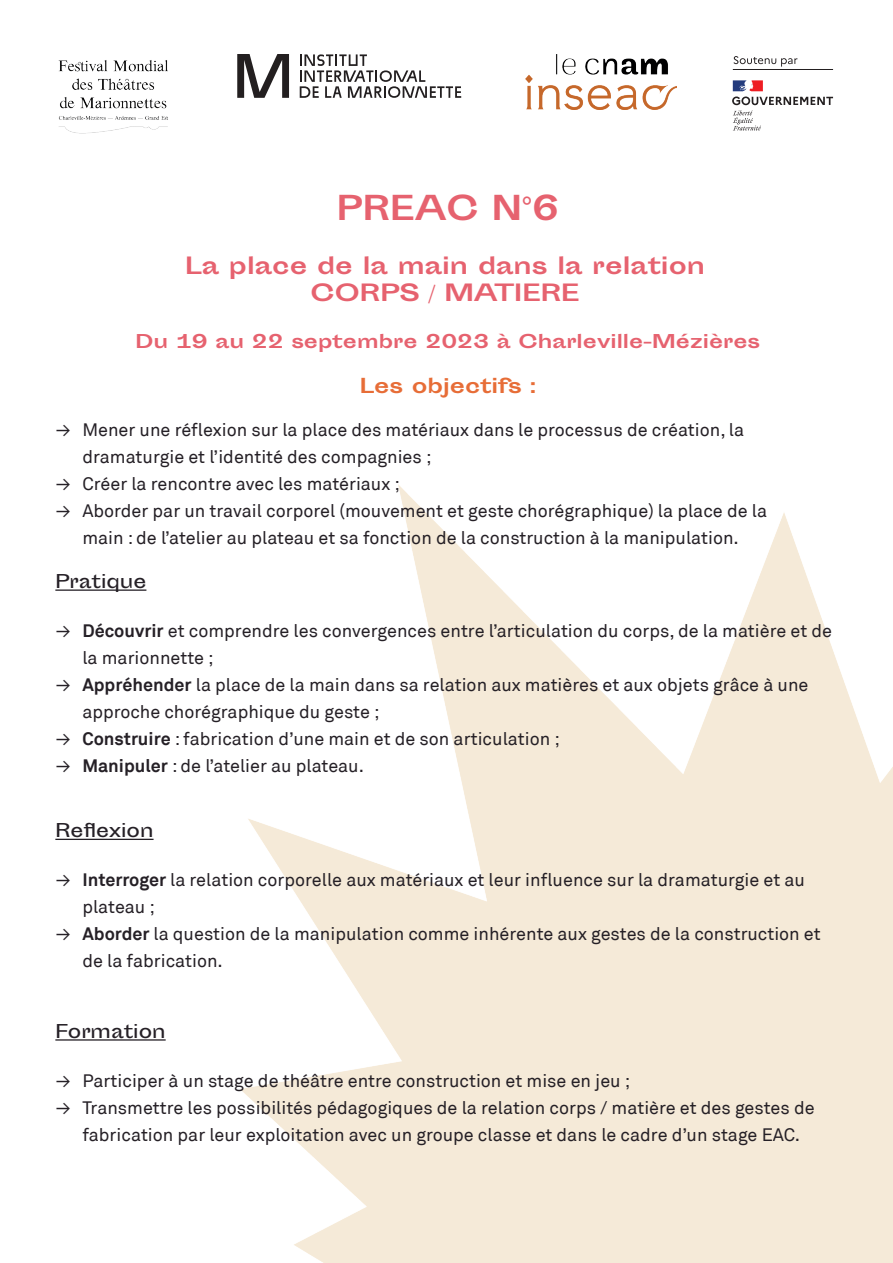
<style>
.page{position:relative;width:893px;height:1263px;background:#fff}
.page>*{position:absolute;margin:0;border:0;box-sizing:border-box;transform-origin:0 0}
.t1{font:700 32.4px "Sporting Grotesque";color:#e6626f;scale:.93 1}
.t2{font:700 22.5px/27px "Sporting Grotesque";color:#e6626f;text-align:center}
.t3{font:700 19.5px "Sporting Grotesque";color:#e76d37}
.t4{font:18px/27px "Akkurat";color:#252026}
.t5{font:700 18px "Sporting Grotesque";color:#e6626f}
.t6{font:18px "Sporting Grotesque";color:#252026}
.s1{font-weight:700}
</style>
<div class="page">
<hr style="left:55px;top:589px;width:91px;height:2px;background:#252026">
<hr style="left:55px;top:839px;width:99px;height:1px;background:#252026">
<hr style="left:55px;top:1039px;width:111px;height:1px;background:#252026">
<svg style="left:237px;top:54px;width:52px;height:44px"></svg>
<svg style="left:300px;top:54px;width:161px;height:44px"></svg>
<img style="left:58px;top:60px;width:110px;height:74px">
<img style="left:526px;top:54px;width:150px;height:56px">
<hr style="left:733px;top:69px;width:100px;height:1px;background:#231f20">
<svg style="left:733px;top:56px;width:64px;height:11px"></svg>
<svg style="left:732px;top:97px;width:101px;height:33px"></svg>
<svg style="left:733px;top:80px;width:30px;height:11px"></svg>
<h1 class="t1" style="left:337px;top:190px;width:240px">PREAC N°6</h1>
<p class="t2" style="left:185px;top:253px;width:522px">La place de la main dans la relation<br>CORPS / MATIERE</p>
<p class="t5" style="left:136px;top:331px;width:626px">Du 19 au 22 septembre 2023 à Charleville-Mézières</p>
<p class="t3" style="left:360px;top:375px;width:178px">Les objectifs :</p>
<p class="t4" style="left:82px;top:417px;width:663px;text-indent:-27px">→ Mener une réflexion sur la place des matériaux dans le processus de création, la dramaturgie et l’identité des compagnies ;</p>
<p class="t4" style="left:55px;top:471px;width:346px">→ Créer la rencontre avec les matériaux ;</p>
<p class="t4" style="left:55px;top:498px;width:713px;text-align:center">→ Aborder par un travail corporel (mouvement et geste chorégraphique) la place de la main : de l’atelier au plateau et sa fonction de la construction à la manipulation.</p>
<p class="t6" style="left:55px;top:571px;width:93px">Pratique</p>
<p class="t4" style="left:82px;top:617px;width:751px;text-indent:-27px">→ <span class="s1">Découvrir</span> et comprendre les convergences entre l’articulation du corps, de la matière et de la marionnette ;</p>
<p class="t4" style="left:82px;top:671px;width:728px;text-indent:-27px">→ <span class="s1">Appréhender</span> la place de la main dans sa relation aux matières et aux objets grâce à une approche chorégraphique du geste ;</p>
<p class="t4" style="left:55px;top:725px;width:506px">→ <span class="s1">Construire</span> : fabrication d’une main et de son articulation ;</p>
<p class="t4" style="left:55px;top:752px;width:310px">→ <span class="s1">Manipuler</span> : de l’atelier au plateau.</p>
<p class="t6" style="left:55px;top:821px;width:100px">Reflexion</p>
<p class="t4" style="left:82px;top:867px;width:724px;text-indent:-27px">→ <span class="s1">Interroger</span> la relation corporelle aux matériaux et leur influence sur la dramaturgie et au plateau ;</p>
<p class="t4" style="left:82px;top:921px;width:740px;text-indent:-27px">→ <span class="s1">Aborder</span> la question de la manipulation comme inhérente aux gestes de la construction et de la fabrication.</p>
<p class="t6" style="left:55px;top:1021px;width:112px">Formation</p>
<p class="t4" style="left:55px;top:1067px;width:576px">→ Participer à un stage de théâtre entre construction et mise en jeu ;</p>
<p class="t4" style="left:82px;top:1094px;width:734px;text-indent:-27px">→ Transmettre les possibilités pédagogiques de la relation corps / matière et des gestes de fabrication par leur exploitation avec un groupe classe et dans le cadre d’un stage EAC.</p>
</div>
